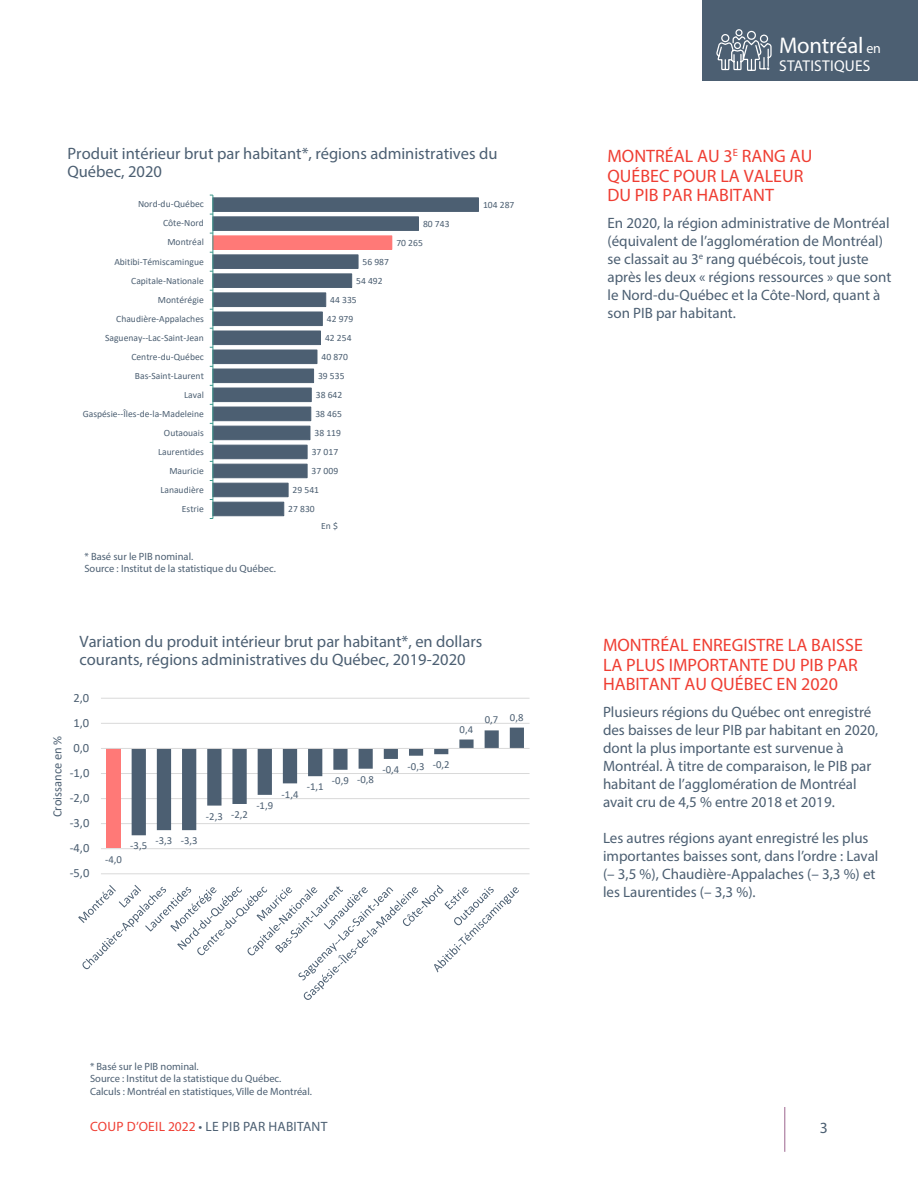
<style>
.page{position:relative;width:918px;height:1188px;background:#fff}
.page>*{position:absolute;margin:0;border:0;box-sizing:border-box;transform-origin:0 0}
.t1{font:22.8px "Myriad Pro";letter-spacing:-.01em;color:#fff}
.TC_Titre_niveau1{font:18px/19.5px "Myriad Pro";color:#ef3e33}
.Titre_Graphique{font:16.5px "Myriad Pro";color:#4c5f72}
.t2{font:15.75px "Myriad Pro";letter-spacing:.015em;color:#fff}
.t3{font:15.6px "Myriad Pro";color:#4c5f72}
.TC{font:15px/18px "Myriad Pro";color:#4c5f72}
.t4{font:13.5px "Myriad Pro";letter-spacing:.02em;color:#4c5f72}
.t5{font:12.6px "Calibri";color:#4c5f72}
.t6{font:10.8px "Calibri";color:#4c5f72}
.Source{font:10.5px "Myriad Pro";color:#4c5f72}
.t7{font:9.6px "Calibri";color:#4c5f72}
.s1{font-size:14.25px}
.s2{color:#ef3e33}
</style>
<div class="page">
<hr style="left:784px;top:1107px;width:1px;height:45px;background:#9c658e">
<div style="left:702px;top:0;width:216px;height:81px;background:#4c5f72"></div>
<svg style="left:716px;top:29px;width:56px;height:42px"></svg>
<svg style="left:214px;top:197px;width:265px;height:319px"></svg>
<hr style="left:213px;top:195px;width:1px;height:324px;background:#39968b">
<hr style="left:101px;top:873px;width:429px;height:1px;background:#d9d9d9">
<hr style="left:101px;top:848px;width:429px;height:1px;background:#d9d9d9">
<hr style="left:101px;top:823px;width:429px;height:1px;background:#d9d9d9">
<hr style="left:101px;top:798px;width:429px;height:1px;background:#d9d9d9">
<hr style="left:101px;top:773px;width:429px;height:1px;background:#d9d9d9">
<hr style="left:101px;top:723px;width:429px;height:1px;background:#d9d9d9">
<hr style="left:101px;top:698px;width:429px;height:1px;background:#d9d9d9">
<div style="left:106px;top:748px;width:15px;height:100px;background:#ff7977"></div>
<svg style="left:132px;top:728px;width:392px;height:107px"></svg>
<hr style="left:101px;top:748px;width:429px;height:1px;background:#d9d9d9">
<svg style="left:78px;top:885px;width:441px;height:115px"></svg>
<p class="Titre_Graphique" style="left:68px;top:143px;width:432px">Produit intérieur brut par habitant*, régions administratives du</p>
<p class="Titre_Graphique" style="left:68px;top:161px;width:96px">Québec, 2020</p>
<p class="t7" style="left:138px;top:198px;width:67px">Nord-du-Québec</p>
<p class="t7" style="left:483px;top:198px;width:33px">104 287</p>
<p class="t7" style="left:163px;top:217px;width:42px">Côte-Nord</p>
<p class="t7" style="left:423px;top:217px;width:28px">80 743</p>
<p class="t7" style="left:167px;top:236px;width:38px">Montréal</p>
<p class="t7" style="left:396px;top:236px;width:28px">70 265</p>
<p class="t7" style="left:114px;top:255px;width:91px">Abitibi-Témiscamingue</p>
<p class="t7" style="left:363px;top:255px;width:28px">56 987</p>
<p class="t7" style="left:131px;top:274px;width:74px">Capitale-Nationale</p>
<p class="t7" style="left:356px;top:274px;width:28px">54 492</p>
<p class="t7" style="left:158px;top:293px;width:48px">Montérégie</p>
<p class="t7" style="left:330px;top:293px;width:28px">44 335</p>
<p class="t7" style="left:116px;top:312px;width:89px">Chaudière-Appalaches</p>
<p class="t7" style="left:327px;top:312px;width:28px">42 979</p>
<p class="t7" style="left:105px;top:331px;width:100px">Saguenay--Lac-Saint-Jean</p>
<p class="t7" style="left:325px;top:331px;width:28px">42 254</p>
<p class="t7" style="left:131px;top:350px;width:74px">Centre-du-Québec</p>
<p class="t7" style="left:321px;top:350px;width:28px">40 870</p>
<p class="t7" style="left:135px;top:369px;width:71px">Bas-Saint-Laurent</p>
<p class="t7" style="left:318px;top:369px;width:28px">39 535</p>
<p class="t7" style="left:184px;top:388px;width:21px">Laval</p>
<p class="t7" style="left:316px;top:388px;width:28px">38 642</p>
<p class="t7" style="left:83px;top:407px;width:123px">Gaspésie--Îles-de-la-Madeleine</p>
<p class="t7" style="left:315px;top:407px;width:28px">38 465</p>
<p class="t7" style="left:164px;top:426px;width:41px">Outaouais</p>
<p class="t7" style="left:314px;top:426px;width:28px">38 119</p>
<p class="t7" style="left:158px;top:445px;width:47px">Laurentides</p>
<p class="t7" style="left:312px;top:445px;width:28px">37 017</p>
<p class="t7" style="left:169px;top:464px;width:36px">Mauricie</p>
<p class="t7" style="left:312px;top:464px;width:28px">37 009</p>
<p class="t7" style="left:160px;top:483px;width:45px">Lanaudière</p>
<p class="t7" style="left:293px;top:483px;width:28px">29 541</p>
<p class="t7" style="left:182px;top:502px;width:24px">Estrie</p>
<p class="t7" style="left:288px;top:502px;width:28px">27 830</p>
<p class="t7" style="left:321px;top:519px;width:18px">En $</p>
<p class="Source" style="left:84px;top:550px;width:110px">* Basé sur le PIB nominal.</p>
<p class="Source" style="left:84px;top:562px;width:193px">Source : Institut de la statistique du Québec.</p>
<p class="Titre_Graphique" style="left:80px;top:631px;width:404px">Variation du produit intérieur brut par habitant*, en dollars</p>
<p class="Titre_Graphique" style="left:80px;top:649px;width:388px">courants, régions administratives du Québec, 2019-2020</p>
<p class="t5" style="left:48px;top:817px;width:83px;rotate:-90deg">Croissance en %</p>
<p class="t5" style="left:74px;top:689px;width:17px">2,0</p>
<p class="t5" style="left:74px;top:714px;width:17px">1,0</p>
<p class="t5" style="left:74px;top:739px;width:17px">0,0</p>
<p class="t5" style="left:70px;top:764px;width:21px">-1,0</p>
<p class="t5" style="left:70px;top:789px;width:21px">-2,0</p>
<p class="t5" style="left:70px;top:814px;width:21px">-3,0</p>
<p class="t5" style="left:70px;top:839px;width:21px">-4,0</p>
<p class="t5" style="left:70px;top:864px;width:21px">-5,0</p>
<p class="t6" style="left:460px;top:722px;width:15px">0,4</p>
<p class="t6" style="left:105px;top:852px;width:18px">-4,0</p>
<p class="t6" style="left:130px;top:838px;width:18px">-3,5</p>
<p class="t6" style="left:156px;top:833px;width:44px">-3,3 -3,3</p>
<p class="t6" style="left:206px;top:808px;width:44px">-2,3 -2,2</p>
<p class="t6" style="left:256px;top:798px;width:18px">-1,9</p>
<p class="t6" style="left:282px;top:787px;width:18px">-1,4</p>
<p class="t6" style="left:307px;top:779px;width:18px">-1,1</p>
<p class="t6" style="left:332px;top:772px;width:44px">-0,9 -0,8</p>
<p class="t6" style="left:382px;top:759px;width:69px">-0,4 -0,3 -0,2</p>
<p class="t6" style="left:485px;top:711px;width:40px">0,7 0,8</p>
<p class="Source" style="left:90px;top:1060px;width:110px">* Basé sur le PIB nominal.</p>
<p class="Source" style="left:90px;top:1072px;width:193px">Source : Institut de la statistique du Québec.</p>
<p class="Source" style="left:90px;top:1085px;width:223px">Calculs : Montréal en statistiques, Ville de Montréal.</p>
<h1 class="t1" style="left:779px;top:31px;width:103px">Montréal <span class="s1">en</span></h1>
<p class="t2" style="left:779px;top:56px;width:93px">STATISTIQUES</p>
<p class="TC_Titre_niveau1" style="left:608px;top:146px;width:206px">MONTRÉAL AU 3<sup>E</sup> RANG AU<br>QUÉBEC POUR LA VALEUR<br>DU PIB PAR HABITANT</p>
<p class="TC" style="left:608px;top:214px;width:285px">En 2020, la région administrative de Montréal (équivalent de l’agglomération de Montréal) se classait au 3<sup>e</sup> rang québécois, tout juste après les deux « régions ressources » que sont le Nord-du-Québec et la Côte-Nord, quant à son PIB par habitant.</p>
<p class="TC_Titre_niveau1" style="left:603px;top:635px;width:261px">MONTRÉAL ENREGISTRE LA BAISSE<br>LA PLUS IMPORTANTE DU PIB PAR<br>HABITANT AU QUÉBEC EN 2020</p>
<p class="TC" style="left:603px;top:703px;width:277px">Plusieurs régions du Québec ont enregistré des baisses de leur PIB par habitant en 2020, dont la plus importante est survenue à Montréal. À titre de comparaison, le PIB par habitant de l’agglomération de Montréal avait cru de 4,5 % entre 2018 et 2019.</p>
<p class="TC" style="left:603px;top:829px;width:277px">Les autres régions ayant enregistré les plus importantes baisses sont, dans l’ordre : Laval (– 3,5 %), Chaudière-Appalaches (– 3,3 %) et les Laurentides (– 3,3 %).</p>
<p class="t4" style="left:90px;top:1119px;width:239px"><span class="s2">COUP D’OEIL 2022</span> • LE PIB PAR HABITANT</p>
<p class="t3" style="left:820px;top:1118px;width:10px">3</p>
</div>
